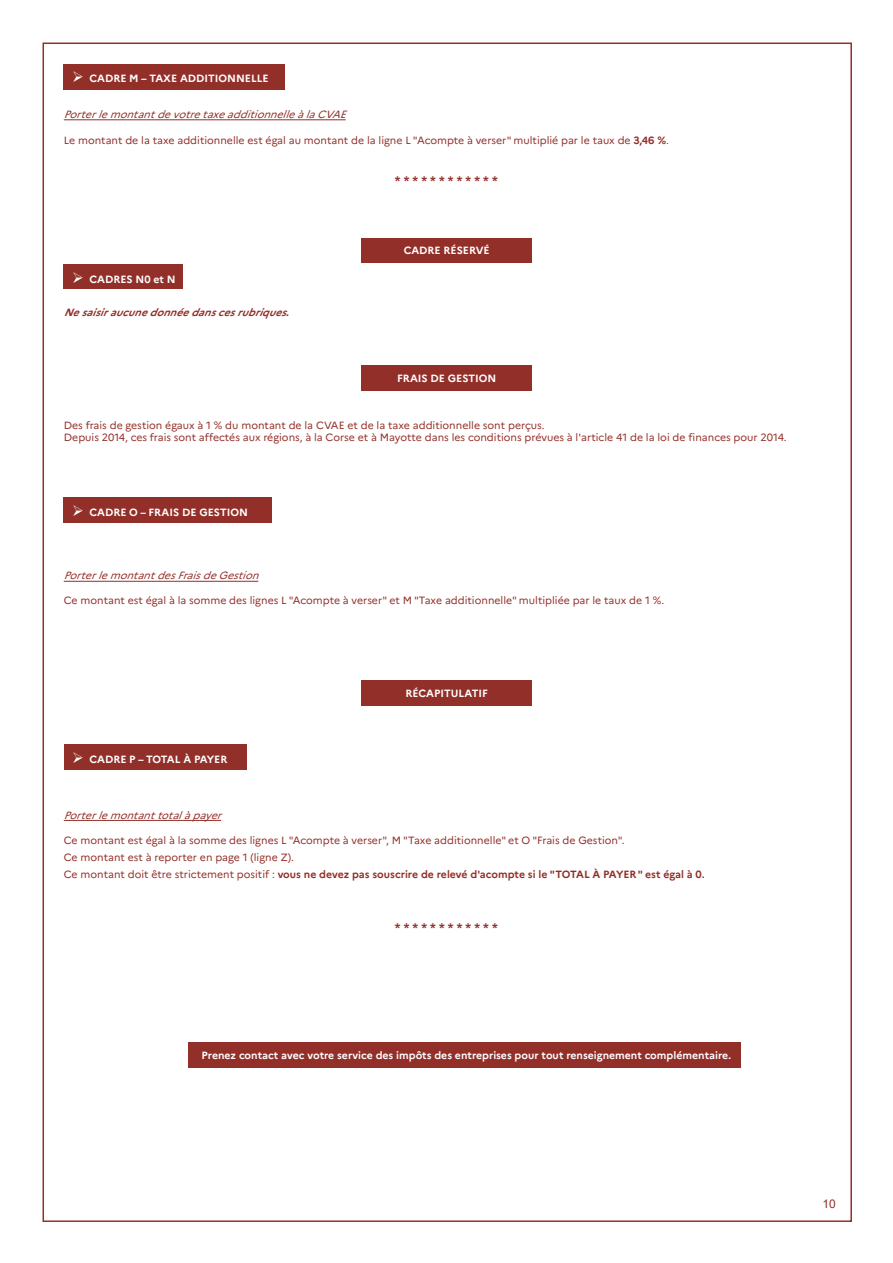
<style>
.page{position:relative;width:893px;height:1263px;background:#fff}
.page>*{position:absolute;margin:0;border:0;box-sizing:border-box;transform-origin:0 0}
.t1{font:700 15px "Arial";color:#932f29}
.t2{font:12px "Arial";color:#932f29}
.t3{font:10.5px/16.8px "Marianne";color:#932f29}
.t4{font:700 10.5px "Marianne";color:#fff}
.t5{font:italic 10.5px "Marianne";color:#932f29}
.t6{font:italic 700 10.5px "Marianne";color:#932f29}
.s1{font-weight:700}
.s2{font-family:"Arial"}
.s3{font-family:"Arial";font-weight:700}
.s4{font-style:italic}
</style>
<div class="page">
<hr style="left:64px;top:119px;width:282px;height:1px;background:#932f29">
<div style="left:64px;top:64px;width:221px;height:25px;background:#932f29"></div>
<div style="left:362px;top:238px;width:170px;height:25px;background:#932f29"></div>
<div style="left:64px;top:265px;width:119px;height:24px;background:#932f29"></div>
<div style="left:362px;top:366px;width:170px;height:25px;background:#932f29"></div>
<div style="left:362px;top:680px;width:170px;height:26px;background:#932f29"></div>
<hr style="left:64px;top:581px;width:194px;height:1px;background:#932f29">
<div style="left:64px;top:497px;width:208px;height:26px;background:#932f29"></div>
<hr style="left:64px;top:820px;width:157px;height:1px;background:#932f29">
<div style="left:64px;top:744px;width:183px;height:26px;background:#932f29"></div>
<div style="left:189px;top:1042px;width:552px;height:25px;background:#932f29"></div>
<p class="t4" style="left:72px;top:72px;width:198px">➢ CADRE M – TAXE ADDITIONNELLE</p>
<p class="t5" style="left:64px;top:108px;width:288px">PorterlemontantdevotretaxeadditionnelleàlaCVAE</p>
<p class="t3" style="left:64px;top:132px;width:607px">Le montant de la taxe additionnelle est égal au montant de la ligne L "Acompte à verser" multiplié par le taux de <span class="s1">3,46 %</span><span class="s2">.</span></p>
<h1 class="t1" style="left:395px;top:171px;width:105px">************</h1>
<p class="t4" style="left:72px;top:273px;width:105px">➢ CADRES N0 et N</p>
<p class="t6" style="left:64px;top:306px;width:232px">Nesaisiraucunedonnéedanscesrubriques.</p>
<p class="t4" style="left:404px;top:244px;width:88px">CADRE RÉSERVÉ</p>
<p class="t4" style="left:397px;top:372px;width:101px">FRAIS DE GESTION</p>
<p class="t3" style="left:64px;top:419px;width:724px;line-height:12.6px">Des frais de gestion égaux à 1 % du montant de la CVAE et de la taxe additionnelle sont perçus.<br>Depuis 2014, ces frais sont affectés aux régions, à la Corse et à Mayotte dans les conditions prévues à l'article 41 de la loi de finances pour 2014.</p>
<p class="t4" style="left:72px;top:506px;width:177px">➢ CADRE O – FRAIS DE GESTION</p>
<p class="t5" style="left:64px;top:569px;width:201px">PorterlemontantdesFraisdeGestion</p>
<p class="t3" style="left:64px;top:592px;width:602px">Ce montant est égal à la somme des lignes L "Acompte à verser" et M "Taxe additionnelle" multipliée par le taux de 1 %.</p>
<p class="t4" style="left:72px;top:752px;width:157px">➢ CADRE P – TOTAL À PAYER</p>
<p class="t4" style="left:406px;top:687px;width:84px">RÉCAPITULATIF</p>
<p class="t5" style="left:64px;top:809px;width:164px">Porterlemontanttotalàpayer</p>
<p class="t3" style="left:64px;top:832px;width:642px">Ce montant est égal à la somme des lignes L "Acompte à verser", M "Taxe additionnelle" et O "Frais de Gestion".<br>Ce montant est à reporter en page 1 (ligne Z).<br>Ce montant doit être strictement positif : <span class="s1">vous ne devez pas souscrire de relevé d'acompte si le "TOTAL À PAYER" est égal à 0</span><span class="s3">.</span></p>
<h1 class="t1" style="left:395px;top:918px;width:105px">************</h1>
<p class="t4" style="left:202px;top:1048px;width:534px">Prenez contact avec votre service des impôts des entreprises pour tout renseignement complémentaire<span class="s4">.</span></p>
<p class="t2" style="left:822px;top:1195px;width:15px">10</p>
</div>
